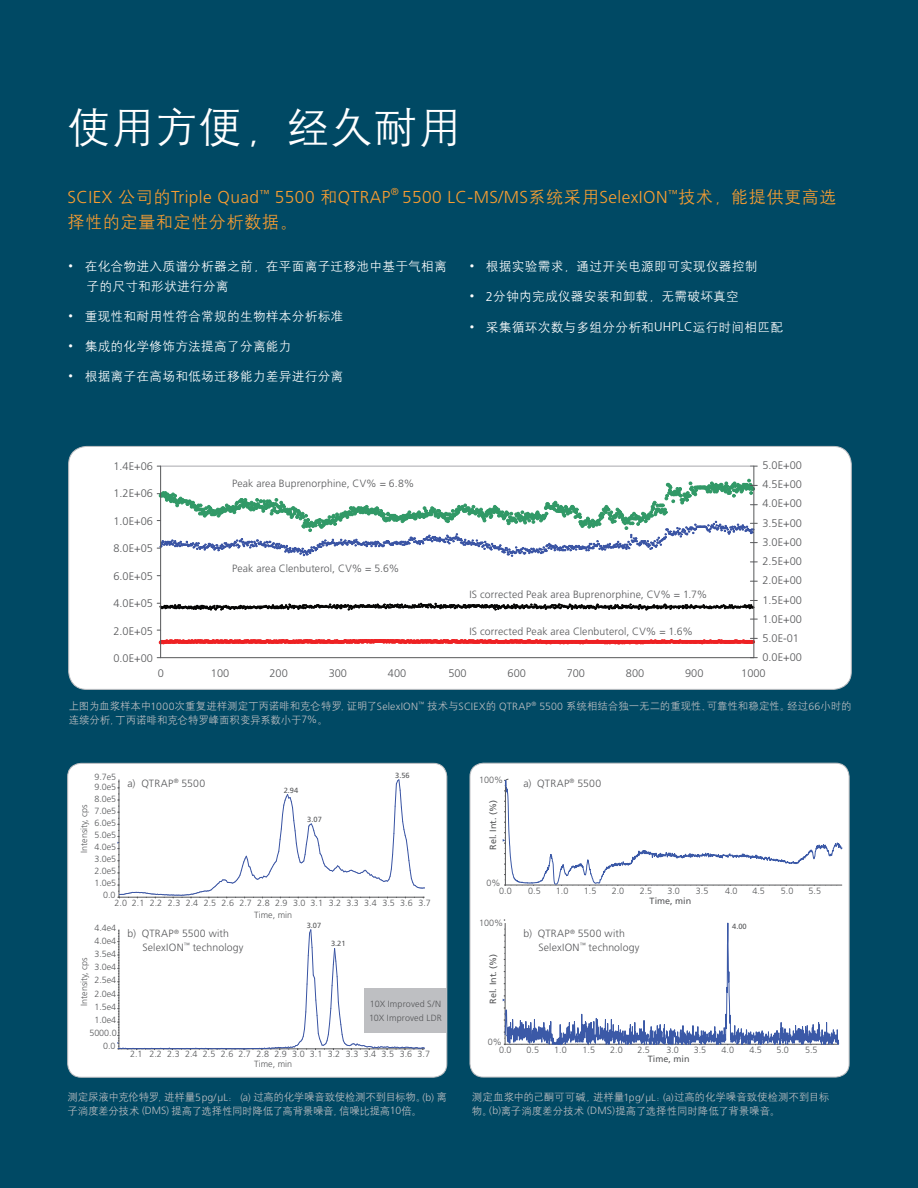
<style>
.page{position:relative;width:918px;height:1188px;background:#004964}
.page>*{position:absolute;margin:0;border:0;box-sizing:border-box;transform-origin:0 0}
.t1{font:42.75px "H Yg 2 gj";letter-spacing:.025em;color:#fff}
.t2{font:300 17.25px "Frutiger LT Std";letter-spacing:.025em;color:#f89d31}
.t3{font:17.25px "H Yg 2 gj";letter-spacing:.025em;color:#f89d31}
.t4{font:12.75px/19.5px "H Yg 2 gj";letter-spacing:.015em;color:#fff}
.t5{font:300 10.95px/19.2px "Frutiger LT Std";color:#57585a}
.t6{font:10.5px/13.5px "H Yg 2 gj";letter-spacing:-.02em;color:#bebfc2}
.t7{font:300 10.5px/13.5px "Frutiger LT Std";letter-spacing:.015em;color:#57585a}
.t8{font:300 9px/10.1px "Frutiger LT Std";color:#58595b}
.t9{font:300 9px/13.5px "Frutiger LT Std";letter-spacing:.015em;color:#57585a}
.t10{font:9px "Frutiger LT Std";color:#57585a}
.t11{font:7.5px "Frutiger LT Std";color:#57585a}
.s1{font-family:"H Yg 2 gj";font-weight:400}
.s2{font-family:"Frutiger LT Std";font-weight:300;font-size:9px}
.s3{font-family:"Frutiger LT Std";font-weight:300}
</style>
<div class="page">
<div style="left:69px;top:446px;width:782px;height:243px;background:#fff;border-radius:18px"></div>
<svg style="left:157px;top:479px;width:600px;height:84px"></svg>
<svg style="left:157px;top:600px;width:600px;height:10px"></svg>
<svg style="left:159px;top:638px;width:598px;height:6px"></svg>
<hr style="left:161px;top:466px;width:593px;height:1px;background:#a8a9ad">
<hr style="left:161px;top:657px;width:593px;height:1px;background:#57585a">
<hr style="left:160px;top:466px;width:1px;height:192px;background:#57585a">
<hr style="left:754px;top:466px;width:1px;height:192px;background:#57585a">
<div style="left:68px;top:446px;width:784px;height:244px;border:1px solid #bebfc2;border-radius:18px"></div>
<div style="left:68px;top:763px;width:379px;height:314px;background:#fff;border-radius:14px"></div>
<svg style="left:117px;top:929px;width:307px;height:121px"></svg>
<svg style="left:117px;top:780px;width:308px;height:118px"></svg>
<div style="left:68px;top:763px;width:379px;height:314px;border:1px solid #bebfc2;border-radius:14px"></div>
<div style="left:364px;top:988px;width:83px;height:45px;background:#bebfc2"></div>
<div style="left:470px;top:763px;width:379px;height:314px;background:#fff;border-radius:14px"></div>
<svg style="left:503px;top:778px;width:340px;height:108px"></svg>
<svg style="left:503px;top:929px;width:331px;height:116px"></svg>
<div style="left:470px;top:763px;width:379px;height:314px;border:1px solid #bebfc2;border-radius:14px"></div>
<h1 class="t1" style="left:68px;top:106px;width:395px">使用方便，经久耐用</h1>
<h2 class="t2" style="left:68px;top:187px;width:771px">SCIEX <span class="s1">公司的</span>Triple Quad<sup>™</sup> 5500 <span class="s1">和</span>QTRAP<sup>®</sup> 5500 LC-MS/MS<span class="s1">系统采用</span>SelexION<sup>™</sup><span class="s1">技术，能提供更高选</span></h2>
<h2 class="t3" style="left:67px;top:214px;width:231px">择性的定量和定性分析数据。</h2>
<p class="t4" style="left:87px;top:256px;width:362px;text-indent:-18px"><span class="s2">•</span> 在化合物进入质谱分析器之前，在平面离子迁移池中基于气相离子的尺寸和形状进行分离</p>
<p class="t4" style="left:69px;top:306px;width:276px"><span class="s2">•</span> 重现性和耐用性符合常规的生物样本分析标准</p>
<p class="t4" style="left:69px;top:337px;width:225px"><span class="s2">•</span> 集成的化学修饰方法提高了分离能力</p>
<p class="t4" style="left:69px;top:367px;width:276px"><span class="s2">•</span> 根据离子在高场和低场迁移能力差异进行分离</p>
<p class="t4" style="left:470px;top:256px;width:289px"><span class="s2">•</span> 根据实验需求，通过开关电源即可实现仪器控制</p>
<p class="t4" style="left:470px;top:287px;width:271px"><span class="s2">•</span> <span class="s3">2</span>分钟内完成仪器安装和卸载，无需破坏真空</p>
<p class="t4" style="left:470px;top:317px;width:315px"><span class="s2">•</span> 采集循环次数与多组分分析和<span class="s3">UHPLC</span>运行时间相匹配</p>
<p class="t5" style="left:113px;top:457px;width:41px">1.4E+06</p>
<p class="t5" style="left:113px;top:484px;width:41px">1.2E+06</p>
<p class="t5" style="left:113px;top:512px;width:41px">1.0E+06</p>
<p class="t5" style="left:113px;top:539px;width:41px">8.0E+05</p>
<p class="t5" style="left:113px;top:566px;width:41px">6.0E+05</p>
<p class="t5" style="left:113px;top:594px;width:41px">4.0E+05</p>
<p class="t5" style="left:113px;top:621px;width:41px">2.0E+05</p>
<p class="t5" style="left:113px;top:649px;width:41px">0.0E+00</p>
<p class="t7" style="left:232px;top:477px;width:184px">Peak area Buprenorphine, CV% = 6.8%</p>
<p class="t7" style="left:232px;top:562px;width:169px">Peak area Clenbuterol, CV% = 5.6%</p>
<p class="t7" style="left:469px;top:588px;width:239px">IS corrected Peak area Buprenorphine, CV% = 1.7%</p>
<p class="t7" style="left:469px;top:625px;width:225px">IS corrected Peak area Clenbuterol, CV% = 1.6%</p>
<p class="t5" style="left:762px;top:456px;width:41px">5.0E+00<br>4.5E+00<br>4.0E+00<br>3.5E+00<br>3.0E+00<br>2.5E+00<br>2.0E+00<br>1.5E+00<br>1.0E+00<br>5.0E-01<br>0.0E+00</p>
<p class="t5" style="left:158px;top:664px;width:8px">0</p>
<p class="t5" style="left:211px;top:664px;width:20px">100</p>
<p class="t5" style="left:270px;top:664px;width:20px">200</p>
<p class="t5" style="left:329px;top:664px;width:20px">300</p>
<p class="t5" style="left:388px;top:664px;width:20px">400</p>
<p class="t5" style="left:448px;top:664px;width:20px">500</p>
<p class="t5" style="left:508px;top:664px;width:20px">600</p>
<p class="t5" style="left:567px;top:664px;width:20px">700</p>
<p class="t5" style="left:626px;top:664px;width:20px">800</p>
<p class="t5" style="left:685px;top:664px;width:20px">900</p>
<p class="t5" style="left:741px;top:664px;width:26px">1000</p>
<p class="t6" style="left:69px;top:700px;width:784px">上图为血浆样本中<span class="s3">1000</span>次重复进样测定丁丙诺啡和克仑特罗，证明了<span class="s3">SelexION</span><sup>™</sup> 技术与<span class="s3">SCIEX</span>的 <span class="s3">QTRAP</span><sup>®</sup> <span class="s3">5500</span> 系统相结合独一无二的重现性、可靠性和稳定性。经过<span class="s3">66</span>小时的连续分析，丁丙诺啡和克仑特罗峰面积变异系数小于<span class="s3">7%</span>。</p>
<p class="t8" style="left:94px;top:772px;width:23px">9.7e5</p>
<p class="t8" style="left:94px;top:782px;width:23px">9.0e5</p>
<p class="t8" style="left:94px;top:794px;width:23px">8.0e5</p>
<p class="t8" style="left:79px;top:853px;width:50px;rotate:-90deg">Intensity, cps</p>
<p class="t8" style="left:94px;top:806px;width:23px">7.0e5</p>
<p class="t8" style="left:94px;top:818px;width:23px">6.0e5</p>
<p class="t8" style="left:94px;top:830px;width:23px">5.0e5</p>
<p class="t8" style="left:94px;top:842px;width:23px">4.0e5</p>
<p class="t8" style="left:94px;top:854px;width:23px">3.0e5</p>
<p class="t8" style="left:94px;top:866px;width:23px">2.0e5</p>
<p class="t8" style="left:94px;top:878px;width:23px">1.0e5</p>
<p class="t7" style="left:127px;top:777px;width:79px">a) QTRAP<sup>®</sup> 5500</p>
<p class="t11" style="left:284px;top:786px;width:16px">2.94</p>
<p class="t11" style="left:307px;top:815px;width:16px">3.07</p>
<p class="t11" style="left:395px;top:771px;width:16px">3.56</p>
<p class="t8" style="left:103px;top:890px;width:14px">0.0</p>
<p class="t8" style="left:115px;top:897px;width:318px;line-height:11.6px;text-align:center">2.0 2.1 2.2 2.3 2.4 2.5 2.6 2.7 2.8 2.9 3.0 3.1 3.2 3.3 3.4 3.5 3.6 3.7<br>Time, min</p>
<p class="t8" style="left:94px;top:923px;width:23px">4.4e4</p>
<p class="t8" style="left:94px;top:936px;width:23px">4.0e4</p>
<p class="t8" style="left:94px;top:949px;width:23px">3.5e4</p>
<p class="t8" style="left:79px;top:1006px;width:50px;rotate:-90deg">Intensity, cps</p>
<p class="t8" style="left:94px;top:962px;width:23px">3.0e4</p>
<p class="t8" style="left:94px;top:975px;width:23px">2.5e4</p>
<p class="t8" style="left:94px;top:989px;width:23px">2.0e4</p>
<p class="t8" style="left:94px;top:1002px;width:23px">1.5e4</p>
<p class="t8" style="left:94px;top:1015px;width:23px">1.0e4</p>
<p class="t8" style="left:89px;top:1028px;width:29px">5000.0</p>
<p class="t8" style="left:103px;top:1041px;width:14px">0.0</p>
<p class="t7" style="left:142px;top:927px;width:103px;text-indent:-15px">b) QTRAP<sup>®</sup> 5500 with<br>SelexION<sup>™</sup> technology</p>
<p class="t11" style="left:307px;top:921px;width:16px">3.07</p>
<p class="t11" style="left:331px;top:939px;width:16px">3.21</p>
<p class="t9" style="left:369px;top:998px;width:74px">10X Improved S/N<br>10X Improved LDR</p>
<p class="t8" style="left:254px;top:1049px;width:178px;text-indent:-124px">2.1 2.2 2.3 2.4 2.5 2.6 2.7 2.8 2.9 3.0 3.1 3.2 3.3 3.4 3.5 3.6 3.7<br>Time, min</p>
<p class="t6" style="left:68px;top:1091px;width:381px">测定尿液中克伦特罗，进样量<span class="s3">5 pg/ µL</span>： <span class="s3">(a)</span> 过高的化学噪音致使检测不到目标物。<span class="s3">(b)</span> 离子淌度差分技术 <span class="s3">(DMS)</span> 提高了选择性同时降低了高背景噪音，信噪比提高<span class="s3">10</span>倍。</p>
<p class="t9" style="left:479px;top:773px;width:26px">100%</p>
<p class="t10" style="left:488px;top:850px;width:51px;rotate:-90deg">Rel. Int. (%)</p>
<p class="t7" style="left:523px;top:777px;width:79px">a) QTRAP<sup>®</sup> 5500</p>
<p class="t9" style="left:486px;top:876px;width:16px">0%</p>
<p class="t9" style="left:499px;top:884px;width:14px">0.0</p>
<p class="t9" style="left:528px;top:884px;width:14px">0.5</p>
<p class="t9" style="left:556px;top:884px;width:14px">1.0</p>
<p class="t9" style="left:584px;top:884px;width:14px">1.5</p>
<p class="t9" style="left:612px;top:884px;width:14px">2.0</p>
<p class="t9" style="left:640px;top:884px;width:14px">2.5</p>
<p class="t9" style="left:667px;top:884px;width:14px">3.0</p>
<p class="t9" style="left:696px;top:884px;width:14px">3.5</p>
<p class="t9" style="left:725px;top:884px;width:14px">4.0</p>
<p class="t9" style="left:752px;top:884px;width:14px">4.5</p>
<p class="t9" style="left:781px;top:884px;width:14px">5.0</p>
<p class="t9" style="left:809px;top:884px;width:14px">5.5</p>
<p class="t10" style="left:650px;top:896px;width:43px">Time, min</p>
<p class="t9" style="left:479px;top:916px;width:26px">100%</p>
<p class="t10" style="left:488px;top:1004px;width:51px;rotate:-90deg">Rel. Int. (%)</p>
<p class="t9" style="left:488px;top:1035px;width:16px">0%</p>
<p class="t7" style="left:538px;top:927px;width:103px;text-indent:-15px">b) QTRAP<sup>®</sup> 5500 with<br>SelexION<sup>™</sup> technology</p>
<p class="t11" style="left:732px;top:922px;width:16px">4.00</p>
<p class="t9" style="left:499px;top:1044px;width:14px">0.0</p>
<p class="t9" style="left:526px;top:1044px;width:14px">0.5</p>
<p class="t9" style="left:554px;top:1044px;width:14px">1.0</p>
<p class="t9" style="left:582px;top:1044px;width:14px">1.5</p>
<p class="t9" style="left:610px;top:1044px;width:14px">2.0</p>
<p class="t9" style="left:637px;top:1044px;width:14px">2.5</p>
<p class="t9" style="left:666px;top:1044px;width:14px">3.0</p>
<p class="t9" style="left:694px;top:1044px;width:14px">3.5</p>
<p class="t9" style="left:722px;top:1044px;width:14px">4.0</p>
<p class="t9" style="left:749px;top:1044px;width:14px">4.5</p>
<p class="t9" style="left:776px;top:1044px;width:14px">5.0</p>
<p class="t9" style="left:805px;top:1044px;width:14px">5.5</p>
<p class="t10" style="left:648px;top:1054px;width:43px">Time, min</p>
<p class="t6" style="left:472px;top:1091px;width:359px">测定血浆中的己酮可可碱，进样量<span class="s3">1pg/ µL</span>：<span class="s3">(a)</span>过高的化学噪音致使检测不到目标物。<span class="s3">(b)</span>离子淌度差分技术 <span class="s3">(DMS)</span>提高了选择性同时降低了背景噪音。</p>
</div>
